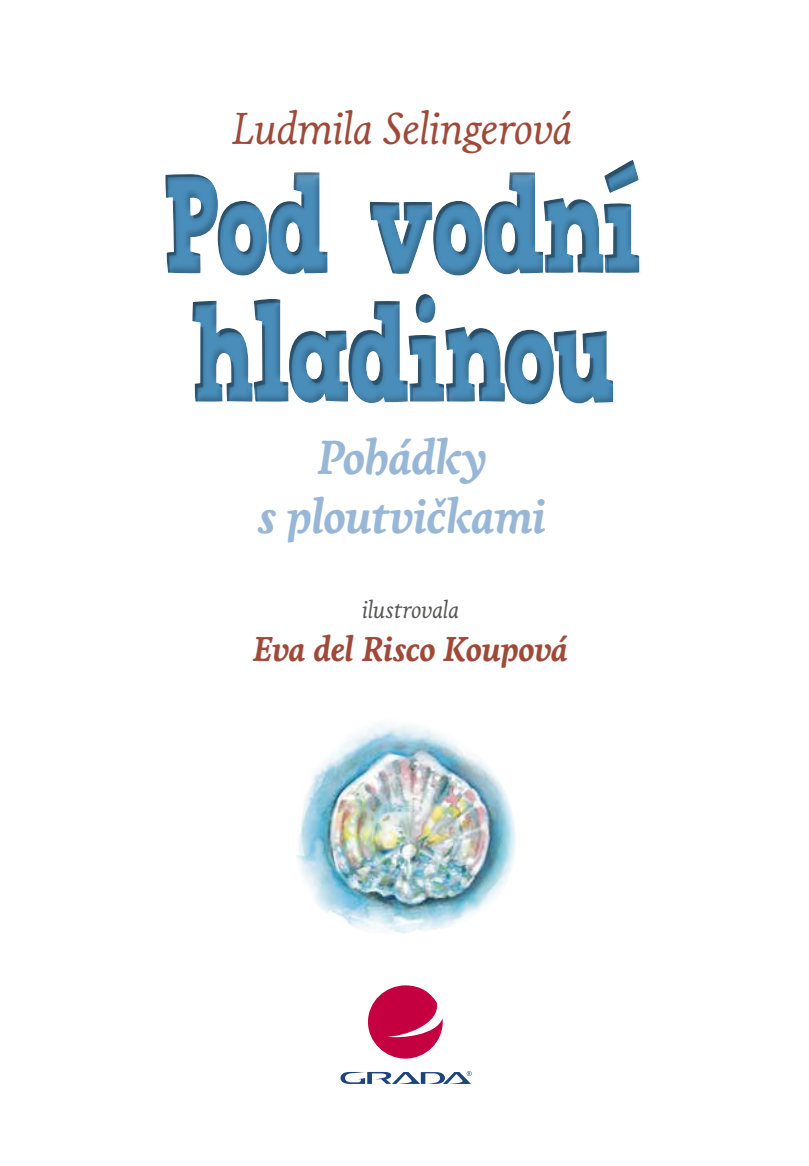
<style>
.page{position:relative;width:809px;height:1166px;background:#fff}
.page>*{position:absolute;margin:0;border:0;box-sizing:border-box;transform-origin:0 0}
.t1{font:140px/128.8px "HVD Comic Serif Pro";letter-spacing:-.04em;color:#498dba;scale:.7 1}
.t2{font:italic 700 49px "Livory";letter-spacing:-.03em;color:#98b7d6}
.t3{font:italic 45.85px "Livory";letter-spacing:-.03em;color:#9f4a39}
.t4{font:italic 700 35.35px "Livory";letter-spacing:-.03em;color:#9f4a39}
.t5{font:italic 24.85px "Livory";letter-spacing:-.025em;color:#585857}
</style>
<div class="page">
<svg style="left:340px;top:1071px;width:131px;height:13px"></svg>
<svg style="left:368px;top:985px;width:75px;height:73px"></svg>
<div style="left:52px;top:128px;width:748px;height:322px;background:#000;opacity:.29"></div>
<div style="left:187px;top:63px;width:430px;height:136px;background:#fff"></div>
<img style="left:296px;top:724px;width:220px;height:209px">
<div style="left:211px;top:390px;width:380px;height:198px;background:#fff"></div>
<p class="t3" style="left:232px;top:101px;width:343px">Ludmila Selingerová</p>
<h1 class="t1" style="left:163px;top:160px;width:687px">Pod vodní hladinou</h1>
<p class="t2" style="left:317px;top:428px;width:173px">Pohádky</p>
<p class="t2" style="left:258px;top:487px;width:290px">s ploutvičkami</p>
<p class="t5" style="left:362px;top:595px;width:99px">ilustrovala</p>
<p class="t4" style="left:253px;top:628px;width:317px">Eva del Risco Koupová</p>
</div>
